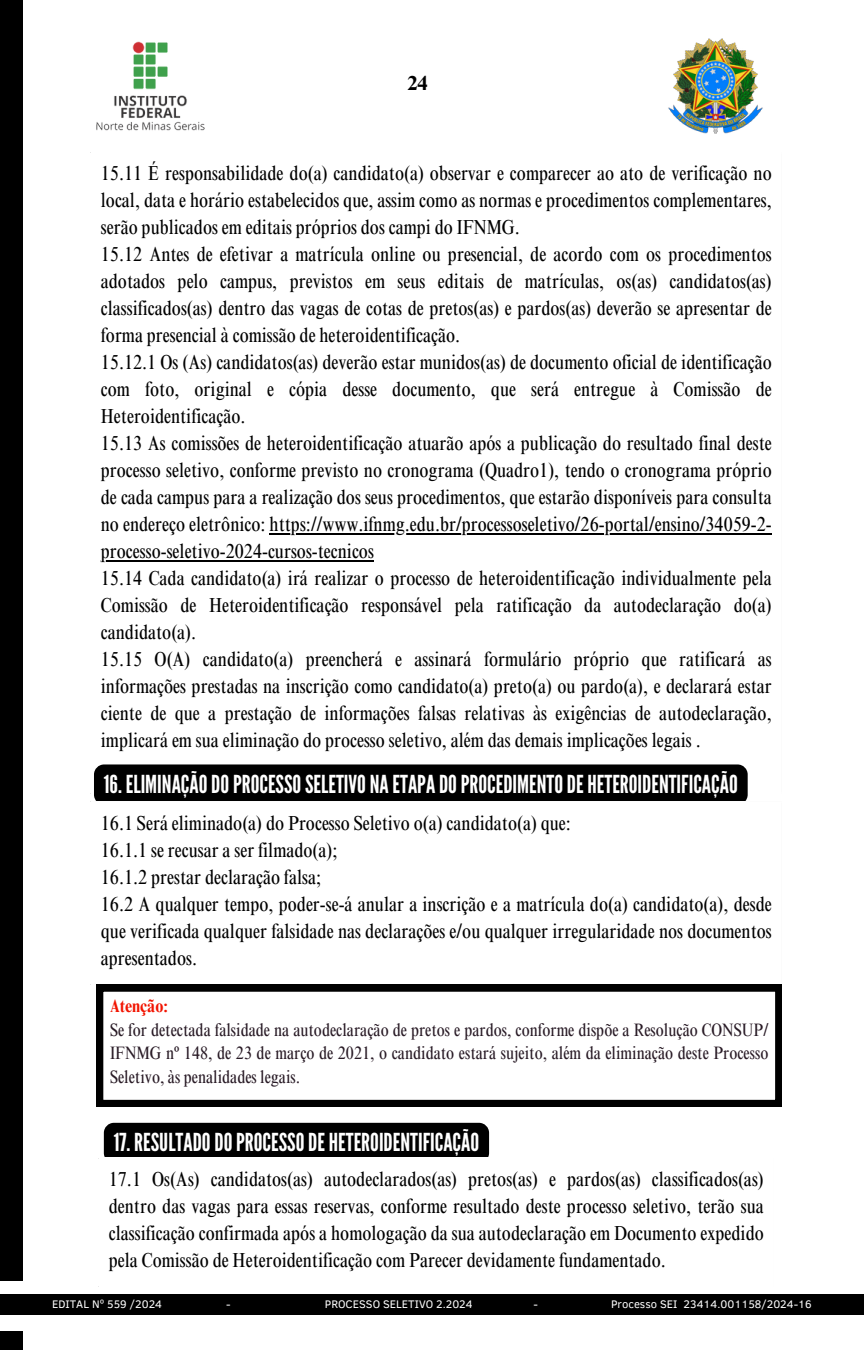
<style>
.page{position:relative;width:864px;height:1350px;background:#fff}
.page>*{position:absolute;margin:0;border:0;box-sizing:border-box;transform-origin:0 0}
.t1{font:24.75px "League Gothic";color:#fff}
.t2{font:condensed 20.25px/27px "Times NRMT Pro";color:#000;text-align:justify}
.t3{font:700 20.25px "Times NRMT Pro";color:#000}
.t4{font:condensed 18px/23.6px "Times NRMT Pro";color:#291b26}
.t5{font:11.25px "Clear Sans";color:#fff}
.s1{font-weight:700;color:#f21400}
</style>
<div class="page">
<img style="left:668px;top:38px;width:95px;height:96px">
<div style="left:0;top:0;width:22px;height:1280px;background:#000"></div>
<div style="left:0;top:1332px;width:22px;height:18px;background:#000"></div>
<hr style="left:270px;top:533px;width:502px;height:2px;background:#000">
<hr style="left:101px;top:560px;width:273px;height:2px;background:#000">
<img style="left:96px;top:41px;width:109px;height:90px">
<div style="left:0;top:1294px;width:864px;height:21px;background:#000"></div>
<div style="left:94px;top:764px;width:654px;height:41px;background:#000;border-radius:10px"></div>
<div style="left:91px;top:801px;width:691px;height:184px;background:#fff"></div>
<div style="left:104px;top:1123px;width:385px;height:40px;background:#000;border-radius:10px"></div>
<div style="left:99px;top:1158px;width:675px;height:129px;background:#fff"></div>
<hr style="left:99px;top:1157px;width:675px;height:2px;background:#fff">
<svg style="left:97px;top:985px;width:685px;height:121px"></svg>
<h1 class="t3" style="left:407px;top:75px;width:22px">24</h1>
<p class="t2" style="left:101px;top:162px;width:672px">15.11 É responsabilidade do(a) candidato(a) observar e comparecer ao ato de verificação no local, data e horário estabelecidos que, assim como as normas e procedimentos complementares, serão publicados em editais próprios dos campi do IFNMG.</p>
<p class="t2" style="left:101px;top:243px;width:672px">15.12 Antes de efetivar a matrícula online ou presencial, de acordo com os procedimentos adotados pelo campus, previstos em seus editais de matrículas, os(as) candidatos(as) classificados(as) dentro das vagas de cotas de pretos(as) e pardos(as) deverão se apresentar de forma presencial à comissão de heteroidentificação.</p>
<p class="t2" style="left:101px;top:351px;width:672px">15.12.1 Os (As) candidatos(as) deverão estar munidos(as) de documento oficial de identificação com foto, original e cópia desse documento, que será entregue à Comissão de Heteroidentificação.</p>
<p class="t2" style="left:101px;top:432px;width:672px">15.13 As comissões de heteroidentificação atuarão após a publicação do resultado final deste processo seletivo, conforme previsto no cronograma (Quadro1), tendo o cronograma próprio de cada campus para a realização dos seus procedimentos, que estarão disponíveis para consulta no endereço eletrônico: https://www.ifnmg.edu.br/processoseletivo/26-portal/ensino/34059-2-</p>
<p class="t2" style="left:101px;top:540px;width:672px;text-align:left">processo-seletivo-2024-cursos-tecnicos<br>15.14 Cada candidato(a) irá realizar o processo de heteroidentificação individualmente pela Comissão de Heteroidentificação responsável pela ratificação da autodeclaração do(a) candidato(a).<br>15.15 O(A) candidato(a) preencherá e assinará formulário próprio que ratificará as informações prestadas na inscrição como candidato(a) preto(a) ou pardo(a), e declarará estar</p>
<p class="t2" style="left:101px;top:702px;width:672px">ciente de que a prestação de informações falsas relativas às exigências de autodeclaração, implicará em sua eliminação do processo seletivo, além das demais implicações legais .</p>
<p class="t1" style="left:104px;top:770px;width:635px">16. ELIMINAÇÃODOPROCESSOSELETIVONAETAPADOPROCEDIMENTODEHETEROIDENTIFICAÇÃO</p>
<p class="t2" style="left:101px;top:812px;width:472px">16.1 Será eliminado(a) do Processo Seletivo o(a) candidato(a) que:</p>
<p class="t2" style="left:101px;top:839px;width:238px">16.1.1 se recusar a ser filmado(a);</p>
<p class="t2" style="left:101px;top:866px;width:222px">16.1.2 prestar declaração falsa;</p>
<h2 class="t2" style="left:101px;top:893px;width:672px">16.2 A qualquer tempo, poder-se-á anular a inscrição e a matrícula do(a) candidato(a), desde que verificada qualquer falsidade nas declarações e/ou qualquer irregularidade nos documentos apresentados.</h2>
<p class="t4" style="left:110px;top:996px;width:660px"><span class="s1">Atenção:<br></span>Se for detectada falsidade na autodeclaração de pretos e pardos, conforme dispõe a Resolução CONSUP/ IFNMG nº 148, de 23 de março de 2021, o candidato estará sujeito, além da eliminação deste Processo Seletivo, às penalidades legais.</p>
<h1 class="t1" style="left:114px;top:1128px;width:367px">17.RESULTADODOPROCESSODEHETEROIDENTIFICAÇÃO</h1>
<p class="t2" style="left:109px;top:1168px;width:657px">17.1 Os(As) candidatos(as) autodeclarados(as) pretos(as) e pardos(as) classificados(as) dentro das vagas para essas reservas, conforme resultado deste processo seletivo, terão sua classificação confirmada após a homologação da sua autodeclaração em Documento expedido pela Comissão de Heteroidentificação com Parecer devidamente fundamentado.</p>
<p class="t5" style="left:52px;top:1296px;width:112px">EDITAL Nº 559 /2024</p>
<p class="t5" style="left:226px;top:1296px;width:6px">-</p>
<p class="t5" style="left:325px;top:1296px;width:149px">PROCESSO SELETIVO 2.2024</p>
<p class="t5" style="left:534px;top:1296px;width:6px">-</p>
<p class="t5" style="left:611px;top:1296px;width:202px">Processo SEI 23414.001158/2024-16</p>
</div>
